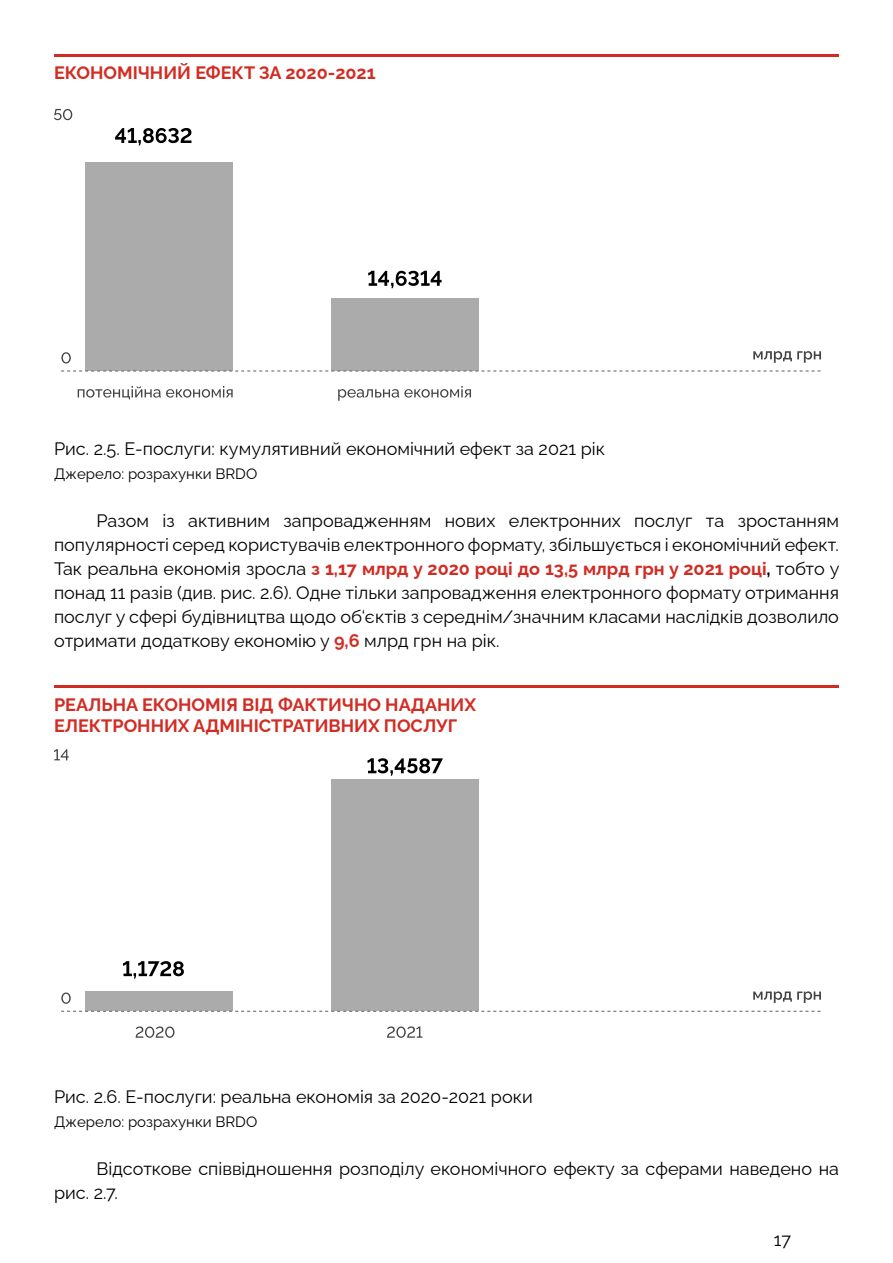
<style>
.page{position:relative;width:893px;height:1263px;background:#fff}
.page>*{position:absolute;margin:0;border:0;box-sizing:border-box;transform-origin:0 0}
.t1{font:18px/24px "Raleway";color:#000;text-align:justify}
.t2{font:700 18px/21.6px "Raleway";color:#d22d24}
.t3{font:15px "Raleway";color:#000}
.s1{font-weight:700;color:#d02c24}
.s2{font-weight:700}
.s3{font-weight:700;color:#d22d24}
</style>
<div class="page">
<hr style="left:54px;top:54px;width:785px;height:3px;background:#d02c24">
<div style="left:85px;top:163px;width:148px;height:208px;background:#aaabaa"></div>
<div style="left:331px;top:299px;width:148px;height:72px;background:#aaabaa"></div>
<svg style="left:61px;top:352px;width:10px;height:11px"></svg>
<svg style="left:54px;top:109px;width:18px;height:11px"></svg>
<svg style="left:61px;top:370px;width:760px;height:2px"></svg>
<svg style="left:115px;top:128px;width:76px;height:17px"></svg>
<svg style="left:368px;top:271px;width:74px;height:17px"></svg>
<svg style="left:78px;top:386px;width:155px;height:13px"></svg>
<svg style="left:753px;top:351px;width:68px;height:12px"></svg>
<svg style="left:338px;top:386px;width:133px;height:15px"></svg>
<hr style="left:54px;top:685px;width:785px;height:3px;background:#d02c24">
<div style="left:85px;top:991px;width:148px;height:20px;background:#aaabaa"></div>
<div style="left:331px;top:780px;width:148px;height:231px;background:#aaabaa"></div>
<svg style="left:61px;top:992px;width:10px;height:12px"></svg>
<svg style="left:54px;top:749px;width:15px;height:11px"></svg>
<svg style="left:61px;top:1011px;width:759px;height:1px"></svg>
<svg style="left:123px;top:961px;width:61px;height:17px"></svg>
<svg style="left:368px;top:758px;width:75px;height:18px"></svg>
<svg style="left:136px;top:1026px;width:38px;height:12px"></svg>
<svg style="left:753px;top:991px;width:68px;height:12px"></svg>
<svg style="left:387px;top:1026px;width:35px;height:12px"></svg>
<p class="t2" style="left:54px;top:60px;width:323px">ЕКОНОМІЧНИЙ ЕФЕКТ ЗА 2020-2021</p>
<p class="t1" style="left:54px;top:435px;width:553px">Рис. 2.5. Е-послуги: кумулятивний економічний ефект за 2021 рік</p>
<p class="t3" style="left:54px;top:462px;width:205px">Джерело: розрахунки BRDO</p>
<p class="t1" style="left:54px;top:507px;width:787px;text-indent:43px">Разом із активним запровадженням нових електронних послуг та зростанням популярності серед користувачів електронного формату, збільшується і економічний ефект.<br>Так реальна економія зросла <span class="s1">з 1,17 млрд у 2020 році до 13,5 млрд грн у 2021 році</span><span class="s2">,</span> тобто у понад 11 разів (див. рис. 2.6). Одне тільки запровадження електронного формату отримання послуг у сфері будівництва щодо об‘єктів з середнім/значним класами наслідків дозволило отримати додаткову економію у <span class="s3">9,6</span> млрд грн на рік.</p>
<p class="t2" style="left:54px;top:691px;width:423px">РЕАЛЬНА ЕКОНОМІЯ ВІД ФАКТИЧНО НАДАНИХ<br>ЕЛЕКТРОННИХ АДМІНІСТРАТИВНИХ ПОСЛУГ</p>
<p class="t1" style="left:54px;top:1083px;width:480px">Рис. 2.6. Е-послуги: реальна економія за 2020-2021 роки</p>
<p class="t3" style="left:54px;top:1110px;width:205px">Джерело: розрахунки BRDO</p>
<p class="t1" style="left:54px;top:1155px;width:786px;text-indent:43px">Відсоткове співвідношення розподілу економічного ефекту за сферами наведено на рис. 2.7.</p>
<p class="t1" style="left:774px;top:1226px;width:19px">17</p>
</div>
